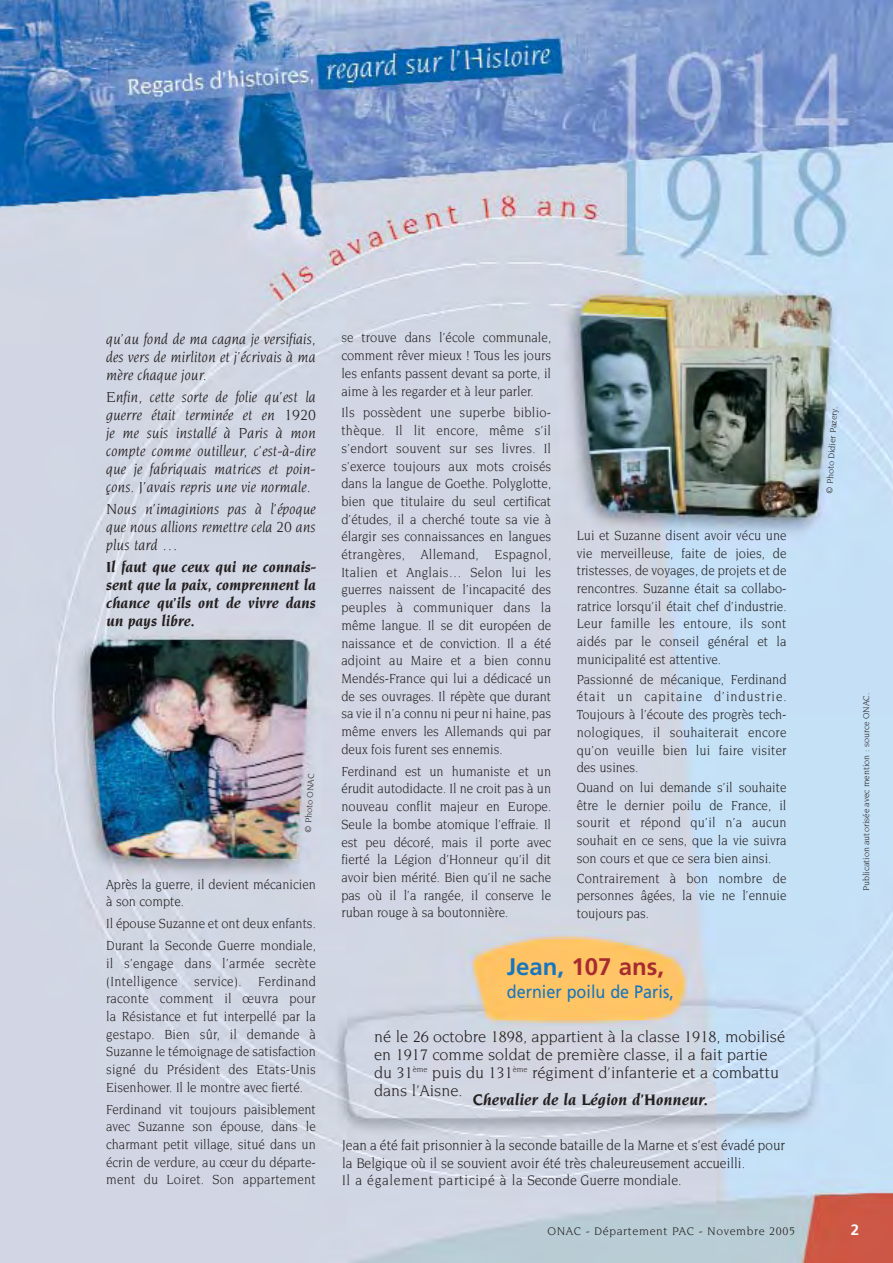
<style>
.page{position:relative;width:893px;height:1263px;background:#fff}
.page>*{position:absolute;margin:0;border:0;box-sizing:border-box;transform-origin:0 0}
.t1{font:700 24px "Frutiger";color:#a72c31}
.t2{font:18px "Frutiger";color:#1776bd;scale:.9 1}
.t3{font:16.5px/18px "Novarese";color:#231f20}
.t4{font:italic 700 16.5px "Novarese";color:#231f20}
.t5{font:italic 15.75px/18px "Novarese";color:#231f20;text-align:justify}
.t6{font:italic 700 15.75px/18px "Novarese";letter-spacing:-.01em;color:#231f20;text-align:justify}
.t7{font:15px/17.2px "Novarese";color:#231f20;scale:.9 1}
.t8{font:700 15px "Frutiger";color:#fff}
.t9{font:14.25px/17.7px "Novarese";color:#231f20;text-align:justify;scale:.9 1}
.t10{font:12px "Novarese";letter-spacing:.05em;color:#231f20}
.t11{font:9px "Novarese";color:#231f20}
.s1{color:#1776bd}
</style>
<div class="page">
<img style="left:0;top:0;width:893px;height:1263px">
<p class="t5" style="left:106px;top:330px;width:211px">qu’au fond de ma cagna je versifiais, des vers de mirliton et j’écrivais à ma mère chaque jour.</p>
<p class="t5" style="left:106px;top:389px;width:211px">Enfin, cette sorte de folie qu’est la guerre était terminée et en 1920 je me suis installé à Paris à mon compte comme outilleur, c’est-à-dire que je fabriquais matrices et poin&shy;çons. J’avais repris une vie normale.</p>
<p class="t5" style="left:106px;top:501px;width:211px">Nous n’imaginions pas à l’époque que nous allions remettre cela 20 ans plus tard …</p>
<p class="t6" style="left:106px;top:559px;width:211px">Il faut que ceux qui ne connais&shy;sent que la paix, comprennent la chance qu’ils ont de vivre dans un pays libre.</p>
<p class="t11" style="left:304px;top:833px;width:61px;rotate:-87deg">© Photo ONAC</p>
<p class="t9" style="left:106px;top:876px;width:235px">Après la guerre, il devient mécanicien à son compte.</p>
<p class="t9" style="left:106px;top:913px;width:235px;line-height:21.9px">Il épouse Suzanne et ont deux enfants.<br>Durant la Seconde Guerre mondiale,</p>
<p class="t9" style="left:106px;top:955px;width:235px">il s’engage dans l’armée secrète (Intelligence service). Ferdinand raconte comment il œuvra pour la Résistance et fut interpellé par la gestapo. Bien sûr, il demande à Suzanne le témoignage de satisfaction signé du Président des Etats-Unis Eisenhower. Il le montre avec fierté.</p>
<p class="t9" style="left:106px;top:1101px;width:235px">Ferdinand vit toujours paisiblement avec Suzanne son épouse, dans le charmant petit village, situé dans un écrin de verdure, au cœur du départe&shy;ment du Loiret. Son appartement</p>
<p class="t9" style="left:341px;top:330px;width:235px">se trouve dans l’école communale, comment rêver mieux ! Tous les jours les enfants passent devant sa porte, il aime à les regarder et à leur parler.</p>
<p class="t9" style="left:341px;top:405px;width:235px">Ils possèdent une superbe biblio&shy;thèque. Il lit encore, même s’il s’endort souvent sur ses livres. Il s’exerce toujours aux mots croisés dans la langue de Goethe. Polyglotte, bien que titulaire du seul certificat d’études, il a cherché toute sa vie à élargir ses connaissances en langues étrangères, Allemand, Espagnol, Italien et Anglais… Selon lui les guerres naissent de l’incapacité des peuples à communiquer dans la même langue. Il se dit européen de naissance et de conviction. Il a été adjoint au Maire et a bien connu Mendés-France qui lui a dédicacé un de ses ouvrages. Il répète que durant sa vie il n’a connu ni peur ni haine, pas même envers les Allemands qui par deux fois furent ses ennemis.</p>
<p class="t9" style="left:341px;top:763px;width:235px">Ferdinand est un humaniste et un érudit autodidacte. Il ne croit pas à un nouveau conflit majeur en Europe.<br>Seule la bombe atomique l’effraie. Il est peu décoré, mais il porte avec fierté la Légion d’Honneur qu’il dit avoir bien mérité. Bien qu’il ne sache pas où il l’a rangée, il conserve le ruban rouge à sa boutonnière.</p>
<p class="t9" style="left:577px;top:527px;width:235px">Lui et Suzanne disent avoir vécu une vie merveilleuse, faite de joies, de tristesses, de voyages, de projets et de rencontres. Suzanne était sa collabo&shy;ratrice lorsqu’il était chef d’industrie.<br>Leur famille les entoure, ils sont aidés par le conseil général et la municipalité est attentive.</p>
<p class="t9" style="left:577px;top:671px;width:235px">Passionné de mécanique, Ferdinand était un capitaine d’industrie.<br>Toujours à l’écoute des progrès tech&shy;nologiques, il souhaiterait encore qu’on veuille bien lui faire visiter des usines.</p>
<p class="t9" style="left:577px;top:779px;width:235px">Quand on lui demande s’il souhaite être le dernier poilu de France, il sourit et répond qu’il n’a aucun souhait en ce sens, que la vie suivra son cours et que ce sera bien ainsi.</p>
<p class="t9" style="left:577px;top:870px;width:235px">Contrairement à bon nombre de personnes âgées, la vie ne l’ennuie toujours pas.</p>
<h1 class="t1" style="left:507px;top:957px;width:159px"><span class="s1">Jean,</span> 107 ans,</h1>
<p class="t2" style="left:507px;top:984px;width:187px">dernier poilu de Paris,</p>
<p class="t3" style="left:374px;top:1028px;width:413px">né le 26 octobre 1898, appartient à la classe 1918, mobilisé en 1917 comme soldat de première classe, il a fait partie du 31<sup>ème</sup> puis du 131<sup>ème</sup> régiment d’infanterie et a combattu dans l’Aisne.</p>
<p class="t4" style="left:473px;top:1092px;width:237px">Chevalier de la Légion d’Honneur.</p>
<p class="t7" style="left:342px;top:1138px;width:493px">Jean a été fait prisonnier à la seconde bataille de la Marne et s’est évadé pour la Belgique où il se souvient avoir été très chaleureusement accueilli.<br>Il a également participé à la Seconde Guerre mondiale.</p>
<p class="t10" style="left:547px;top:1226px;width:249px">ONAC - Département PAC - Novembre 2005</p>
<p class="t11" style="left:826px;top:494px;width:89px;rotate:-87deg">© Photo Didier Pazery.</p>
<p class="t11" style="left:862px;top:891px;width:200px;rotate:-90deg">Publication autorisée avec mention : source ONAC.</p>
<p class="t8" style="left:851px;top:1224px;width:10px">2</p>
</div>
